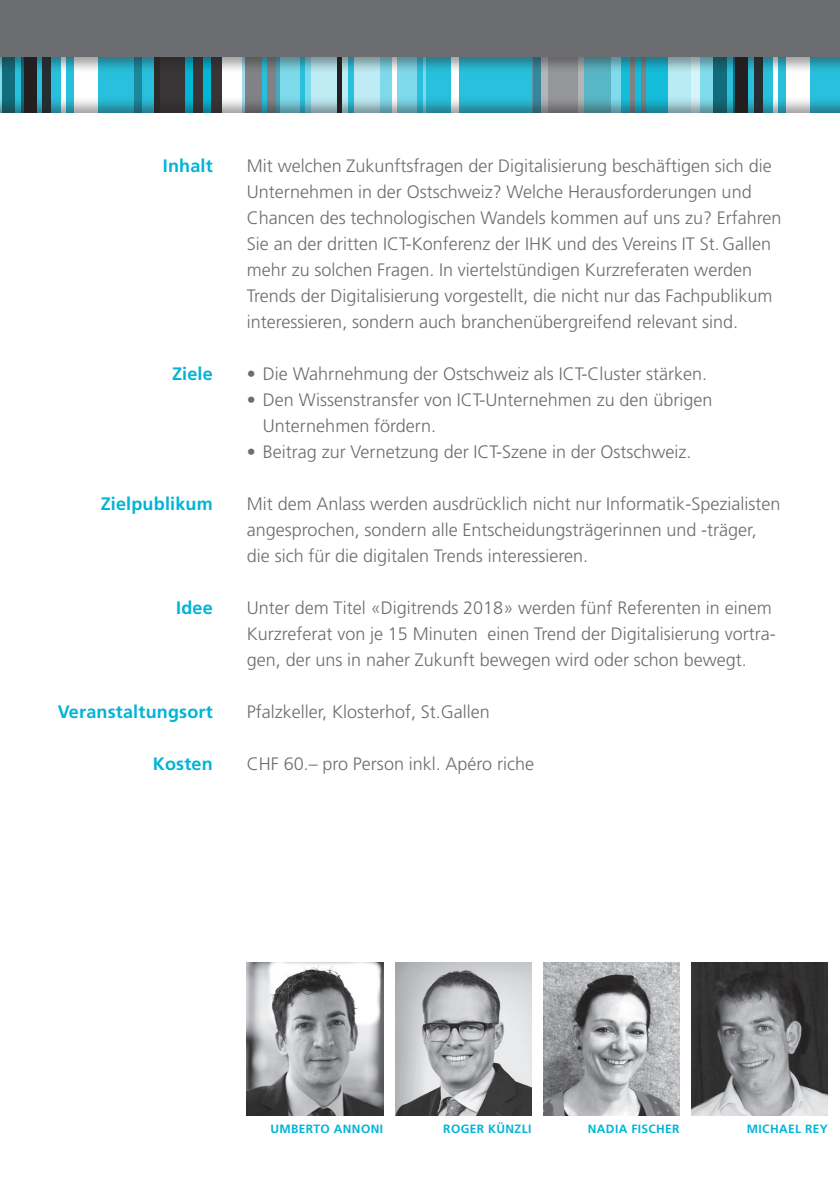
<style>
.page{position:relative;width:840px;height:1191px;background:#fff}
.page>*{position:absolute;margin:0;border:0;box-sizing:border-box;transform-origin:0 0}
.t1{font:300 18px/26px "Frutiger LT Std";color:#6c6d70}
.t2{font:700 18px "Frutiger LT Std";letter-spacing:.01em;color:#00b4d6}
.t3{font:700 12px "Frutiger LT Std";letter-spacing:.03em;color:#00b4d6}
</style>
<div class="page">
<svg style="left:738px;top:0;width:101px;height:176px;background:#2eaec6"></svg>
<svg style="left:242px;top:75px;width:3px;height:21px"></svg>
<svg style="left:128px;top:0;width:31px;height:176px"></svg>
<svg style="left:426px;top:0;width:114px;height:176px;background:#29b4cd"></svg>
<svg style="left:713px;top:0;width:34px;height:176px"></svg>
<svg style="left:245px;top:0;width:35px;height:176px"></svg>
<svg style="left:276px;top:75px;width:150px;height:21px;background:#76d4e6"></svg>
<svg style="left:134px;top:0;width:7px;height:176px"></svg>
<svg style="left:540px;top:75px;width:44px;height:21px"></svg>
<svg style="left:584px;top:75px;width:150px;height:21px;background:#42b5c9"></svg>
<svg style="left:786px;top:0;width:23px;height:176px"></svg>
<svg style="left:532px;top:0;width:8px;height:176px"></svg>
<svg style="left:450px;top:0;width:8px;height:176px"></svg>
<svg style="left:773px;top:0;width:4px;height:176px"></svg>
<svg style="left:392px;top:0;width:4px;height:176px"></svg>
<svg style="left:629px;top:0;width:5px;height:176px"></svg>
<svg style="left:640px;top:75px;width:4px;height:21px"></svg>
<svg style="left:310px;top:0;width:69px;height:176px;background:#aedae3"></svg>
<svg style="left:667px;top:75px;width:32px;height:21px"></svg>
<div style="left:753px;top:0;width:8px;height:176px;background:#232f33"></div>
<svg style="left:348px;top:0;width:5px;height:176px"></svg>
<svg style="left:417px;top:0;width:5px;height:176px"></svg>
<svg style="left:727px;top:0;width:5px;height:176px"></svg>
<div style="left:337px;top:0;width:5px;height:176px;background:#231f20"></div>
<svg style="left:262px;top:0;width:5px;height:176px"></svg>
<svg style="left:154px;top:75px;width:68px;height:21px"></svg>
<svg style="left:203px;top:0;width:8px;height:176px"></svg>
<svg style="left:185px;top:0;width:7px;height:176px"></svg>
<svg style="left:547px;top:0;width:30px;height:176px"></svg>
<svg style="left:27px;top:0;width:101px;height:176px;background:#2aafc8"></svg>
<svg style="left:2px;top:0;width:34px;height:176px"></svg>
<svg style="left:0;top:75px;width:23px;height:21px"></svg>
<svg style="left:74px;top:0;width:24px;height:176px"></svg>
<svg style="left:62px;top:0;width:4px;height:176px"></svg>
<div style="left:42px;top:0;width:8px;height:176px;background:#232f33"></div>
<svg style="left:15px;top:0;width:6px;height:176px"></svg>
<div style="left:0;top:0;width:839px;height:75px;background:#231f20;opacity:.45"></div>
<div style="left:0;top:0;width:839px;height:57px;background:#6c6d70"></div>
<div style="left:0;top:113px;width:839px;height:1078px;background:#fff"></div>
<img style="left:691px;top:962px;width:136px;height:154px">
<img style="left:543px;top:962px;width:136px;height:154px">
<img style="left:395px;top:962px;width:136px;height:154px">
<img style="left:247px;top:962px;width:136px;height:154px">
<p class="t2" style="left:163px;top:155px;width:51px">Inhalt</p>
<p class="t2" style="left:172px;top:363px;width:42px">Ziele</p>
<p class="t2" style="left:101px;top:493px;width:114px">Zielpublikum</p>
<p class="t2" style="left:176px;top:597px;width:38px">Idee</p>
<p class="t2" style="left:58px;top:701px;width:156px">Veranstaltungsort</p>
<p class="t2" style="left:153px;top:753px;width:61px">Kosten</p>
<p class="t1" style="left:247px;top:153px;width:536px">Mit welchen Zukunftsfragen der Digitalisierung beschäftigen sich die Unternehmen in der Ostschweiz? Welche Herausforderungen und Chancen des technologischen Wandels kommen auf uns zu? Erfahren Sie an der dritten ICT-Konferenz der IHK und des Vereins IT St.Gallen mehr zu solchen Fragen. In viertelstündigen Kurzreferaten werden Trends der Digitalisierung vorgestellt, die nicht nur das Fachpublikum interessieren, sondern auch branchenübergreifend relevant sind.</p>
<p class="t1" style="left:247px;top:361px;width:461px">• Die Wahrnehmung der Ostschweiz als ICT-Cluster stärken.</p>
<p class="t1" style="left:263px;top:387px;width:451px;text-indent:-16px">• Den Wissenstransfer von ICT-Unternehmen zu den übrigen<br>Unternehmen fördern.</p>
<p class="t1" style="left:247px;top:439px;width:446px">• Beitrag zur Vernetzung der ICT-Szene in der Ostschweiz.</p>
<p class="t1" style="left:247px;top:491px;width:534px">Mit dem Anlass werden ausdrücklich nicht nur Informatik-Spezialisten angesprochen, sondern alle Entscheidungsträgerinnen und -träger, die sich für die digitalen Trends interessieren.</p>
<p class="t1" style="left:247px;top:595px;width:530px">Unter dem Titel «Digitrends 2018» werden fünf Referenten in einem<br>Kurzreferat von je 15 Minuten einen Trend der Digitalisierung vortra&shy;gen, der uns in naher Zukunft bewegen wird oder schon bewegt.</p>
<p class="t1" style="left:247px;top:699px;width:244px">Pfalzkeller, Klosterhof, St.Gallen</p>
<p class="t1" style="left:247px;top:751px;width:288px">CHF 60.– pro Person inkl. Apéro riche</p>
<p class="t3" style="left:270px;top:1122px;width:114px">UMBERTO ANNONI</p>
<p class="t3" style="left:443px;top:1122px;width:89px">ROGER KÜNZLI</p>
<p class="t3" style="left:587px;top:1122px;width:93px">NADIA FISCHER</p>
<p class="t3" style="left:746px;top:1122px;width:82px">MICHAEL REY</p>
</div>
